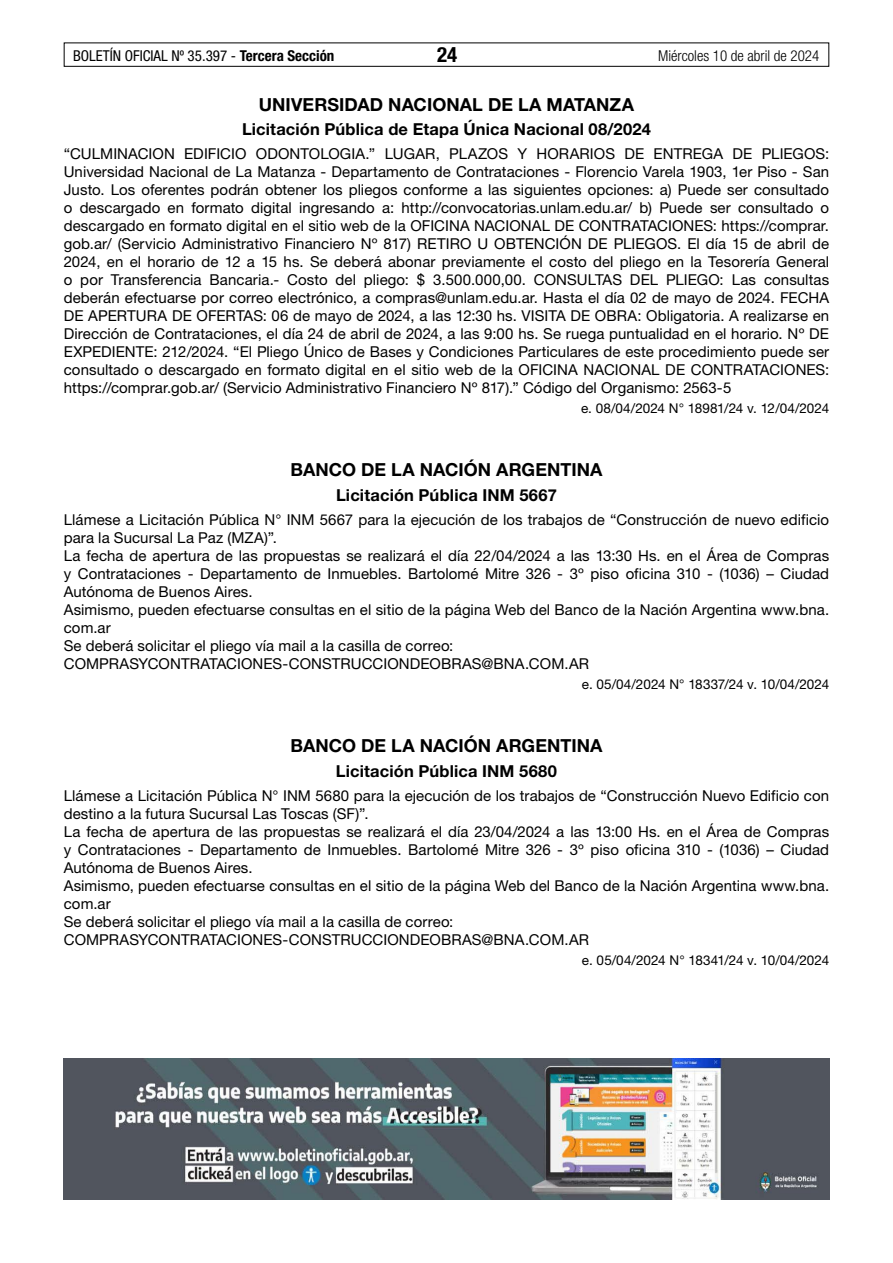
<style>
.page{position:relative;width:893px;height:1263px;background:#fff}
.page>*{position:absolute;margin:0;border:0;box-sizing:border-box;transform-origin:0 0}
.t1{font:700 condensed 21px "Helvetica Neue LT Std";color:#000}
.t2{font:700 18px "Helvetica Neue LT Std";letter-spacing:.005em;color:#000}
.t3{font:700 16.5px "Helvetica Neue LT Std";letter-spacing:.01em;color:#000}
.t4{font:15px/18px "Helvetica Neue LT Std";letter-spacing:.005em;color:#000}
.t5{font:condensed 15px "Helvetica Neue LT Std";color:#000}
.t6{font:300 condensed 15px "Helvetica Neue LT Std";color:#000}
.t7{font:13.5px "Helvetica Neue LT Std";letter-spacing:-.005em;color:#000}
.s1{font-weight:700}
</style>
<div class="page">
<div style="left:64px;top:43px;width:765px;height:24px;border:1px solid #000"></div>
<img style="left:64px;top:1059px;width:765px;height:140px">
<p class="t5" style="left:73px;top:47px;width:263px">BOLETÍN OFICIAL Nº 35.397 - <span class="s1">Tercera Sección</span></p>
<h1 class="t1" style="left:437px;top:42px;width:22px">24</h1>
<p class="t6" style="left:658px;top:47px;width:163px">Miércoles 10 de abril de 2024</p>
<p class="t2" style="left:259px;top:93px;width:377px">UNIVERSIDAD NACIONAL DE LA MATANZA</p>
<p class="t3" style="left:242px;top:119px;width:410px">Licitación Pública de Etapa Única Nacional 08/2024</p>
<p class="t4" style="left:64px;top:145px;width:767px;text-align:justify">“CULMINACION EDIFICIO ODONTOLOGIA.” LUGAR, PLAZOS Y HORARIOS DE ENTREGA DE PLIEGOS:<br>Universidad Nacional de La Matanza - Departamento de Contrataciones - Florencio Varela 1903, 1er Piso - San Justo. Los oferentes podrán obtener los pliegos conforme a las siguientes opciones: a) Puede ser consultado o descargado en formato digital ingresando a: http://convocatorias.unlam.edu.ar/ b) Puede ser consultado o descargado en formato digital en el sitio web de la OFICINA NACIONAL DE CONTRATACIONES: https://comprar. gob.ar/ (Servicio Administrativo Financiero Nº 817) RETIRO U OBTENCIÓN DE PLIEGOS. El día 15 de abril de 2024, en el horario de 12 a 15 hs. Se deberá abonar previamente el costo del pliego en la Tesorería General o por Transferencia Bancaria.- Costo del pliego: $ 3.500.000,00. CONSULTAS DEL PLIEGO: Las consultas deberán efectuarse por correo electrónico, a compras@unlam.edu.ar. Hasta el día 02 de mayo de 2024. FECHA DE APERTURA DE OFERTAS: 06 de mayo de 2024, a las 12:30 hs. VISITA DE OBRA: Obligatoria. A realizarse en Dirección de Contrataciones, el día 24 de abril de 2024, a las 9:00 hs. Se ruega puntualidad en el horario. Nº DE EXPEDIENTE: 212/2024. “El Pliego Único de Bases y Condiciones Particulares de este procedimiento puede ser consultado o descargado en formato digital en el sitio web de la OFICINA NACIONAL DE CONTRATACIONES: https://comprar.gob.ar/ (Servicio Administrativo Financiero Nº 817).” Código del Organismo: 2563-5</p>
<p class="t7" style="left:581px;top:400px;width:250px">e. 08/04/2024 N° 18981/24 v. 12/04/2024</p>
<p class="t2" style="left:290px;top:459px;width:314px">BANCO DE LA NACIÓN ARGENTINA</p>
<p class="t3" style="left:336px;top:485px;width:222px">Licitación Pública INM 5667</p>
<p class="t4" style="left:64px;top:511px;width:767px">Llámese a Licitación Pública N° INM 5667 para la ejecución de los trabajos de “Construcción de nuevo edificio para la Sucursal La Paz (MZA)”.<br>La fecha de apertura de las propuestas se realizará el día 22/04/2024 a las 13:30 Hs. en el Área de Compras y Contrataciones - Departamento de Inmuebles. Bartolomé Mitre 326 - 3º piso oficina 310 - (1036) – Ciudad Autónoma de Buenos Aires.<br>Asimismo, pueden efectuarse consultas en el sitio de la página Web del Banco de la Nación Argentina www.bna. com.ar<br>Se deberá solicitar el pliego vía mail a la casilla de correo:<br>COMPRASYCONTRATACIONES-CONSTRUCCIONDEOBRAS@BNA.COM.AR</p>
<p class="t7" style="left:582px;top:676px;width:249px">e. 05/04/2024 N° 18337/24 v. 10/04/2024</p>
<p class="t2" style="left:290px;top:735px;width:314px">BANCO DE LA NACIÓN ARGENTINA</p>
<p class="t3" style="left:336px;top:760px;width:223px">Licitación Pública INM 5680</p>
<p class="t4" style="left:64px;top:786px;width:767px">Llámese a Licitación Pública N° INM 5680 para la ejecución de los trabajos de “Construcción Nuevo Edificio con destino a la futura Sucursal Las Toscas (SF)”.<br>La fecha de apertura de las propuestas se realizará el día 23/04/2024 a las 13:00 Hs. en el Área de Compras y Contrataciones - Departamento de Inmuebles. Bartolomé Mitre 326 - 3º piso oficina 310 - (1036) – Ciudad Autónoma de Buenos Aires.<br>Asimismo, pueden efectuarse consultas en el sitio de la página Web del Banco de la Nación Argentina www.bna. com.ar<br>Se deberá solicitar el pliego vía mail a la casilla de correo:<br>COMPRASYCONTRATACIONES-CONSTRUCCIONDEOBRAS@BNA.COM.AR</p>
<p class="t7" style="left:582px;top:952px;width:249px">e. 05/04/2024 N° 18341/24 v. 10/04/2024</p>
</div>
